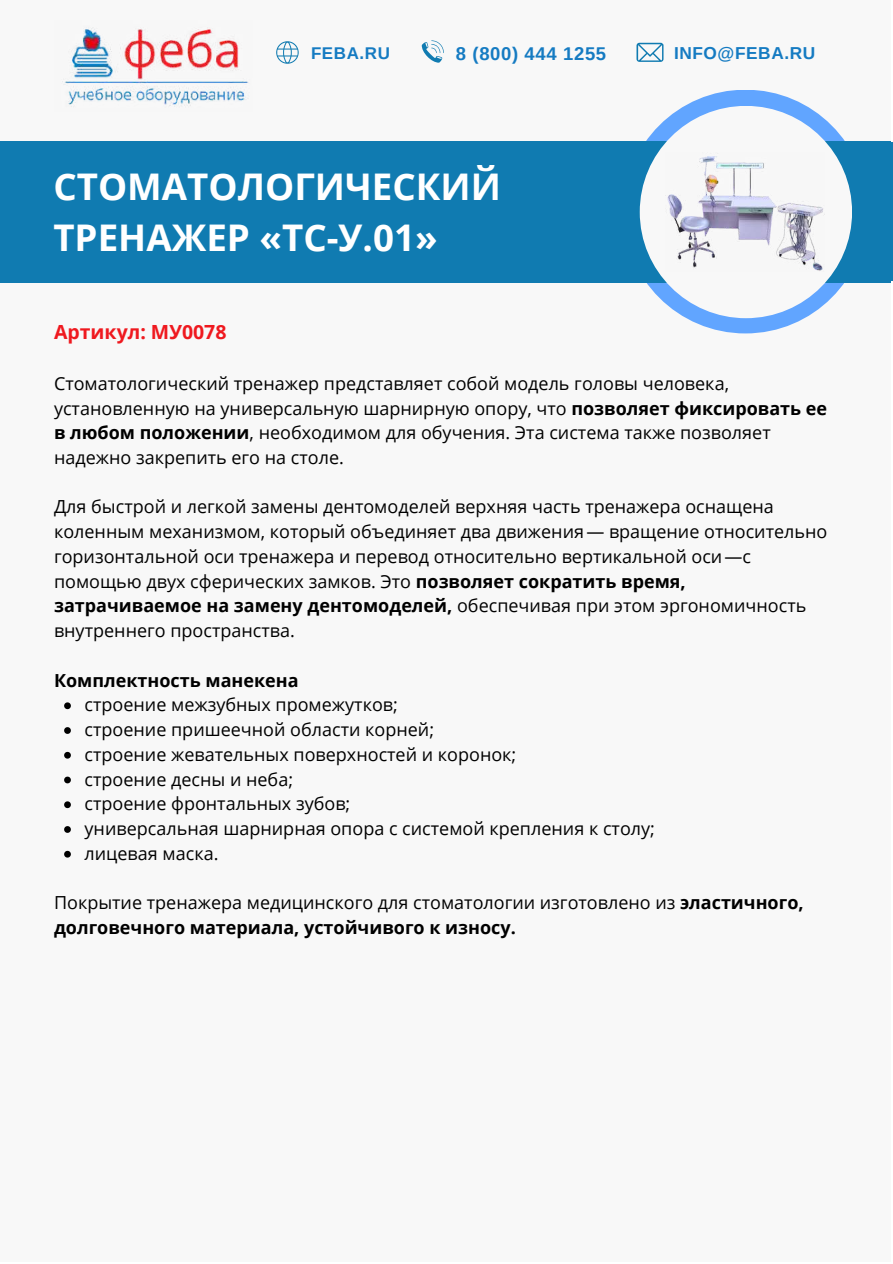
<style>
.page{position:relative;width:893px;height:1264px;background:#fff}
.page>*{position:absolute;margin:0;border:0;box-sizing:border-box;transform-origin:0 0}
.t1{font:700 36.75px/50.6px "Open Sans";color:#fff}
.t2{font:700 19.5px "Open Sans";color:#ef191f}
.t3{font:700 18.45px "Arimo";letter-spacing:.035em;color:#157bc2}
.t4{font:18px/24.8px "Open Sans";color:#000}
.t5{font:700 18px "Open Sans";color:#000}
.t6{font:700 17.25px "Arimo";letter-spacing:.035em;color:#157bc2}
.t7{font:700 16.95px "Arimo";letter-spacing:.035em;color:#157bc2}
.s1{font-weight:700}
</style>
<div class="page">
<div style="left:0;top:1px;width:891px;height:1260px;background:#f8f8f8"></div>
<div style="left:623px;top:90px;width:244px;height:243px;background:#61a5ff;border-radius:50%"></div>
<div style="left:0;top:141px;width:892px;height:141px;background:#107bb1"></div>
<div style="left:639px;top:106px;width:213px;height:212px;background:#f8f8f8;border-radius:50%"></div>
<img style="left:62px;top:28px;width:187px;height:79px">
<svg style="left:276px;top:41px;width:22px;height:23px"></svg>
<svg style="left:421px;top:40px;width:23px;height:23px"></svg>
<svg style="left:636px;top:43px;width:27px;height:19px"></svg>
<svg style="left:64px;top:702px;width:7px;height:7px"></svg>
<svg style="left:64px;top:727px;width:7px;height:7px"></svg>
<svg style="left:64px;top:752px;width:7px;height:6px"></svg>
<svg style="left:64px;top:776px;width:7px;height:7px"></svg>
<svg style="left:64px;top:801px;width:7px;height:7px"></svg>
<svg style="left:64px;top:826px;width:7px;height:6px"></svg>
<svg style="left:64px;top:850px;width:7px;height:7px"></svg>
<img style="left:665px;top:156px;width:158px;height:115px">
<p class="t7" style="left:311px;top:41px;width:80px">FEBA.RU</p>
<p class="t3" style="left:456px;top:41px;width:152px">8 (800) 444 1255</p>
<p class="t6" style="left:674px;top:41px;width:143px">INFO@FEBA.RU</p>
<h1 class="t1" style="left:53px;top:161px;width:449px">СТОМАТОЛОГИЧЕСКИЙ<br>ТРЕНАЖЕР «ТС-У.01»</h1>
<p class="t2" style="left:54px;top:318px;width:174px">Артикул: МУ0078</p>
<p class="t4" style="left:54px;top:370px;width:774px">Стоматологический тренажер представляет собой модель головы человека, установленную на универсальную шарнирную опору, что <span class="s1">позволяет фиксировать ее в любом положении</span>, необходимом для обучения. Эта система также позволяет надежно закрепить его на столе.</p>
<p class="t4" style="left:54px;top:494px;width:774px">Для быстрой и легкой замены дентомоделей верхняя часть тренажера оснащена коленным механизмом, который объединяет два движения — вращение относительно горизонтальной оси тренажера и перевод относительно вертикальной оси —с помощью двух сферических замков. Это <span class="s1">позволяет сократить время, затрачиваемое на замену дентомоделей,</span> обеспечивая при этом эргономичность внутреннего пространства.</p>
<p class="t5" style="left:54px;top:667px;width:246px">Комплектность манекена</p>
<p class="t4" style="left:85px;top:692px;width:572px">строение межзубных промежутков;<br>строение пришеечной области корней;<br>строение жевательных поверхностей и коронок;<br>строение десны и неба;<br>строение фронтальных зубов;<br>универсальная шарнирная опора с системой крепления к столу; лицевая маска.</p>
<p class="t4" style="left:54px;top:890px;width:751px">Покрытие тренажера медицинского для стоматологии изготовлено из <span class="s1">эластичного, долговечного материала, устойчивого к износу.</span></p>
</div>
